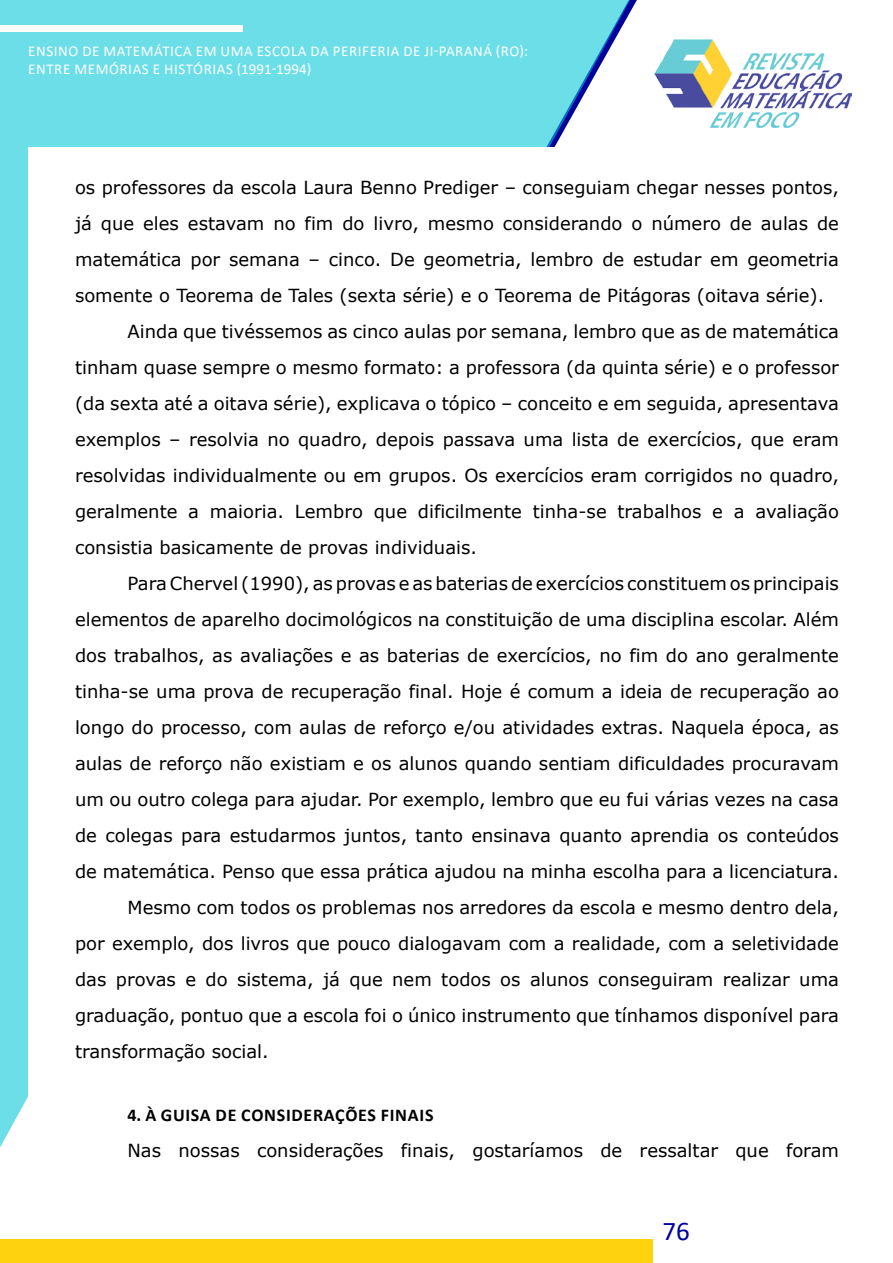
<style>
.page{position:relative;width:893px;height:1263px;background:#fff}
.page>*{position:absolute;margin:0;border:0;box-sizing:border-box;transform-origin:0 0}
.t1{font:27px "Calibri";color:#00009c}
.t2{font:18px "Verdana";color:#000}
.t3{font:700 18px "Calibri";letter-spacing:.04em;color:#000}
.t4{font:15px/18px "Calibri";letter-spacing:.04em;color:#fff}
</style>
<div class="page">
<img style="left:654px;top:39px;width:197px;height:88px">
<div style="left:0;top:0;width:630px;height:1147px;background:#6cdee7"></div>
<div style="left:0;top:25px;width:242px;height:6px;background:#fff"></div>
<div style="left:0;top:1239px;width:653px;height:24px;background:#ffd20f"></div>
<div style="left:28px;top:148px;width:835px;height:1074px;background:#fff"></div>
<p class="t4" style="left:28px;top:42px;width:501px">ENSINO DE MATEMÁTICA EM UMA ESCOLA DA PERIFERIA DE JI-PARANÁ (RO):<br>ENTRE MEMÓRIAS E HISTÓRIAS (1991-1994)</p>
<p class="t2" style="left:75px;top:175px;width:765px">os professores da escola Laura Benno Prediger – conseguiam chegar nesses pontos,</p>
<p class="t2" style="left:75px;top:211px;width:765px">já que eles estavam no fim do livro, mesmo considerando o número de aulas de</p>
<p class="t2" style="left:75px;top:247px;width:765px">matemática por semana – cinco. De geometria, lembro de estudar em geometria</p>
<p class="t2" style="left:75px;top:283px;width:751px">somente o Teorema de Tales (sexta série) e o Teorema de Pitágoras (oitava série).</p>
<p class="t2" style="left:128px;top:319px;width:713px">Ainda que tivéssemos as cinco aulas por semana, lembro que as de matemática</p>
<p class="t2" style="left:75px;top:355px;width:765px">tinham quase sempre o mesmo formato: a professora (da quinta série) e o professor</p>
<p class="t2" style="left:75px;top:391px;width:765px">(da sexta até a oitava série), explicava o tópico – conceito e em seguida, apresentava</p>
<p class="t2" style="left:75px;top:427px;width:765px">exemplos – resolvia no quadro, depois passava uma lista de exercícios, que eram</p>
<p class="t2" style="left:75px;top:463px;width:765px">resolvidas individualmente ou em grupos. Os exercícios eram corrigidos no quadro,</p>
<p class="t2" style="left:75px;top:499px;width:765px">geralmente a maioria. Lembro que dificilmente tinha-se trabalhos e a avaliação</p>
<p class="t2" style="left:75px;top:535px;width:403px">consistia basicamente de provas individuais.</p>
<p class="t2" style="left:128px;top:571px;width:713px">Para Chervel (1990), as provas e as baterias de exercícios constituem os principais</p>
<p class="t2" style="left:75px;top:607px;width:765px">elementos de aparelho docimológicos na constituição de uma disciplina escolar. Além</p>
<p class="t2" style="left:75px;top:643px;width:765px">dos trabalhos, as avaliações e as baterias de exercícios, no fim do ano geralmente</p>
<p class="t2" style="left:75px;top:679px;width:765px">tinha-se uma prova de recuperação final. Hoje é comum a ideia de recuperação ao</p>
<p class="t2" style="left:75px;top:715px;width:765px">longo do processo, com aulas de reforço e/ou atividades extras. Naquela época, as</p>
<p class="t2" style="left:75px;top:751px;width:765px">aulas de reforço não existiam e os alunos quando sentiam dificuldades procuravam</p>
<p class="t2" style="left:75px;top:787px;width:765px">um ou outro colega para ajudar. Por exemplo, lembro que eu fui várias vezes na casa</p>
<p class="t2" style="left:75px;top:823px;width:765px">de colegas para estudarmos juntos, tanto ensinava quanto aprendia os conteúdos</p>
<p class="t2" style="left:75px;top:859px;width:765px">de matemática. Penso que essa prática ajudou na minha escolha para a licenciatura.</p>
<p class="t2" style="left:128px;top:895px;width:713px">Mesmo com todos os problemas nos arredores da escola e mesmo dentro dela,</p>
<p class="t2" style="left:75px;top:931px;width:765px">por exemplo, dos livros que pouco dialogavam com a realidade, com a seletividade</p>
<p class="t2" style="left:75px;top:967px;width:765px">das provas e do sistema, já que nem todos os alunos conseguiram realizar uma</p>
<p class="t2" style="left:75px;top:1003px;width:765px">graduação, pontuo que a escola foi o único instrumento que tínhamos disponível para</p>
<p class="t2" style="left:75px;top:1039px;width:195px">transformação social.</p>
<p class="t3" style="left:128px;top:1102px;width:307px">4. À GUISA DE CONSIDERAÇÕES FINAIS</p>
<p class="t2" style="left:128px;top:1138px;width:713px">Nas nossas considerações finais, gostaríamos de ressaltar que foram</p>
<h1 class="t1" style="left:662px;top:1212px;width:29px">76</h1>
</div>
